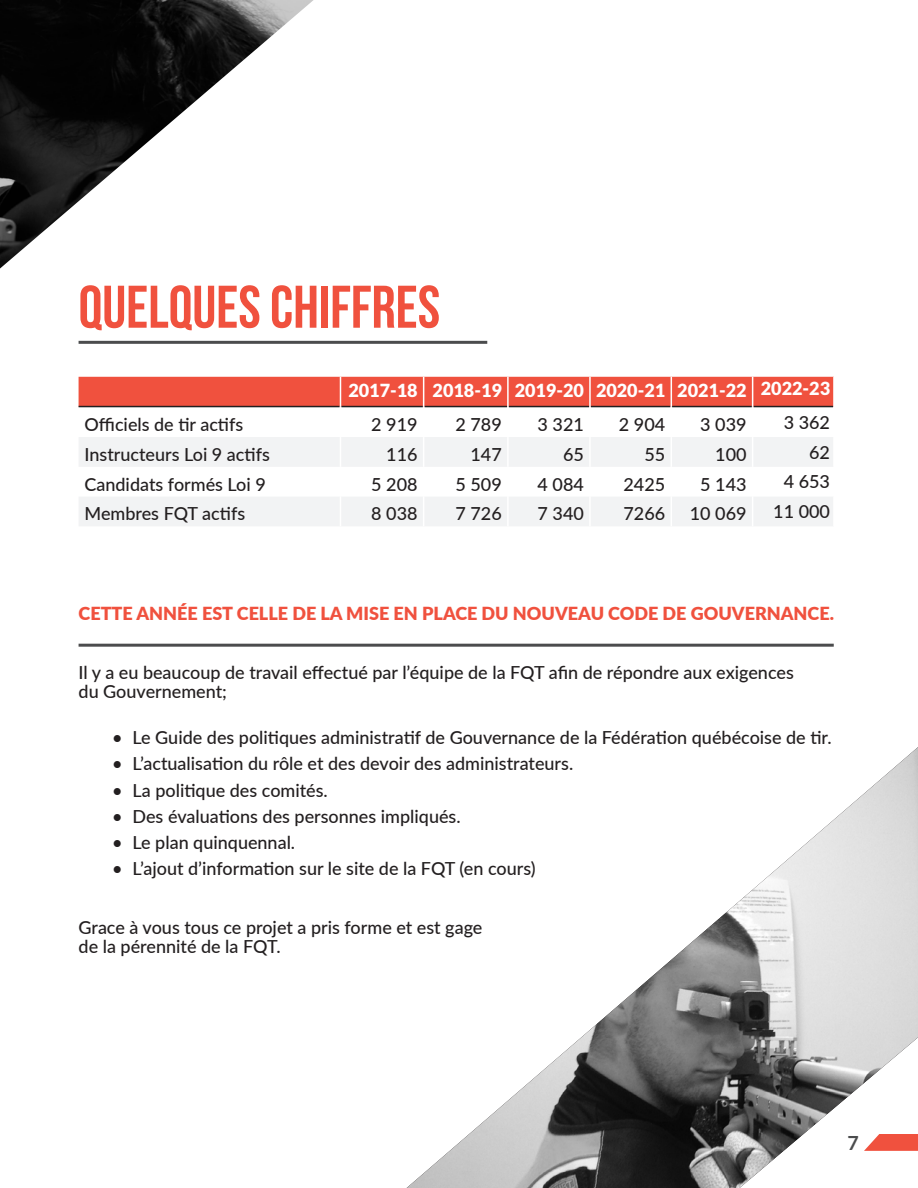
<style>
.page{position:relative;width:918px;height:1188px;background:#fff}
.page>*{position:absolute;margin:0;border:0;box-sizing:border-box;transform-origin:0 0}
.t1{font:60px "Bebas Neue";color:#f0513e}
.t2{font:700 19.5px "Lato";color:#4b4c4d}
.t3{font:500 18px/19.5px "Lato";color:#231f20}
.t4{font:800 18px "Lato";color:#f0513e}
.t5{font:900 18px "Lato";color:#fff}
</style>
<div class="page">
<img style="left:0;top:0;width:313px;height:269px">
<hr style="left:79px;top:644px;width:755px;height:3px;background:#4b4c4d">
<img style="left:407px;top:747px;width:511px;height:441px">
<div style="left:79px;top:377px;width:754px;height:29px;background:#f0513e"></div>
<div style="left:79px;top:437px;width:754px;height:30px;background:#f2f3f4"></div>
<hr style="left:79px;top:406px;width:261px;height:1px;background:#231f20">
<hr style="left:341px;top:406px;width:82px;height:1px;background:#231f20">
<hr style="left:424px;top:406px;width:83px;height:1px;background:#231f20">
<hr style="left:509px;top:406px;width:80px;height:1px;background:#231f20">
<hr style="left:591px;top:406px;width:80px;height:1px;background:#231f20">
<hr style="left:672px;top:406px;width:80px;height:1px;background:#231f20">
<hr style="left:753px;top:406px;width:80px;height:1px;background:#231f20">
<hr style="left:340px;top:377px;width:1px;height:30px;background:#fff">
<hr style="left:423px;top:377px;width:1px;height:30px;background:#fff">
<hr style="left:507px;top:377px;width:2px;height:30px;background:#fff">
<hr style="left:589px;top:377px;width:2px;height:30px;background:#fff">
<hr style="left:671px;top:377px;width:1px;height:30px;background:#fff">
<hr style="left:752px;top:377px;width:1px;height:30px;background:#fff">
<hr style="left:340px;top:437px;width:1px;height:30px;background:#fff">
<hr style="left:423px;top:437px;width:1px;height:30px;background:#fff">
<hr style="left:507px;top:437px;width:2px;height:30px;background:#fff">
<hr style="left:589px;top:437px;width:2px;height:30px;background:#fff">
<hr style="left:671px;top:437px;width:1px;height:30px;background:#fff">
<hr style="left:752px;top:437px;width:1px;height:30px;background:#fff">
<div style="left:79px;top:497px;width:754px;height:29px;background:#f2f3f4"></div>
<hr style="left:79px;top:341px;width:408px;height:3px;background:#4b4c4d">
<p class="t1" style="left:79px;top:274px;width:363px">QUELQUES CHIFFRES</p>
<p class="t5" style="left:348px;top:380px;width:71px">2017-18</p>
<p class="t5" style="left:433px;top:380px;width:71px">2018-19</p>
<p class="t5" style="left:515px;top:380px;width:71px">2019-20</p>
<p class="t5" style="left:596px;top:380px;width:71px">2020-21</p>
<p class="t5" style="left:677px;top:380px;width:71px">2021-22</p>
<p class="t5" style="left:761px;top:378px;width:71px">2022-23</p>
<p class="t3" style="left:85px;top:414px;width:160px">Officiels de tir actifs</p>
<p class="t3" style="left:371px;top:414px;width:48px">2 919</p>
<p class="t3" style="left:456px;top:414px;width:48px">2 789</p>
<p class="t3" style="left:538px;top:414px;width:48px">3 321</p>
<p class="t3" style="left:619px;top:414px;width:48px">2 904</p>
<p class="t3" style="left:700px;top:414px;width:48px">3 039</p>
<p class="t3" style="left:784px;top:412px;width:48px">3 362</p>
<p class="t3" style="left:85px;top:444px;width:187px">Instructeurs Loi 9 actifs</p>
<p class="t3" style="left:386px;top:444px;width:33px">116</p>
<p class="t3" style="left:471px;top:444px;width:33px">147</p>
<p class="t3" style="left:563px;top:444px;width:22px">65</p>
<p class="t3" style="left:644px;top:444px;width:22px">55</p>
<p class="t3" style="left:715px;top:444px;width:33px">100</p>
<p class="t3" style="left:809px;top:442px;width:22px">62</p>
<p class="t3" style="left:85px;top:474px;width:183px">Candidats formés Loi 9</p>
<p class="t3" style="left:371px;top:474px;width:48px">5 208</p>
<p class="t3" style="left:456px;top:474px;width:48px">5 509</p>
<p class="t3" style="left:538px;top:474px;width:48px">4 084</p>
<p class="t3" style="left:623px;top:474px;width:43px">2425</p>
<p class="t3" style="left:700px;top:474px;width:48px">5 143</p>
<p class="t3" style="left:784px;top:471px;width:48px">4 653</p>
<p class="t3" style="left:85px;top:503px;width:162px">Membres FQT actifs</p>
<p class="t3" style="left:371px;top:503px;width:48px">8 038</p>
<p class="t3" style="left:456px;top:503px;width:48px">7 726</p>
<p class="t3" style="left:538px;top:503px;width:48px">7 340</p>
<p class="t3" style="left:623px;top:503px;width:43px">7266</p>
<p class="t3" style="left:690px;top:503px;width:58px">10 069</p>
<p class="t3" style="left:773px;top:501px;width:58px">11 000</p>
<p class="t4" style="left:79px;top:600px;width:757px">CETTE ANNÉE EST CELLE DE LA MISE EN PLACE DU NOUVEAU CODE DE GOUVERNANCE.</p>
<p class="t3" style="left:79px;top:662px;width:717px">Il y a eu beaucoup de travail effectué par l’équipe de la FQT afin de répondre aux exigences du Gouvernement;</p>
<p class="t3" style="left:112px;top:727px;width:721px">• Le Guide des politiques administratif de Gouvernance de la Fédération québécoise de tir.</p>
<p class="t3" style="left:112px;top:753px;width:462px">• L’actualisation du rôle et des devoir des administrateurs.</p>
<p class="t3" style="left:112px;top:780px;width:217px">• La politique des comités.</p>
<p class="t3" style="left:112px;top:806px;width:350px">• Des évaluations des personnes impliqués.</p>
<p class="t3" style="left:112px;top:832px;width:184px">• Le plan quinquennal.</p>
<p class="t3" style="left:112px;top:858px;width:425px">• L’ajout d’information sur le site de la FQT (en cours)</p>
<p class="t3" style="left:79px;top:917px;width:405px">Grace à vous tous ce projet a pris forme et est gage</p>
<p class="t3" style="left:79px;top:936px;width:204px">de la pérennité de la FQT.</p>
<p class="t2" style="left:847px;top:1131px;width:13px">7</p>
</div>
